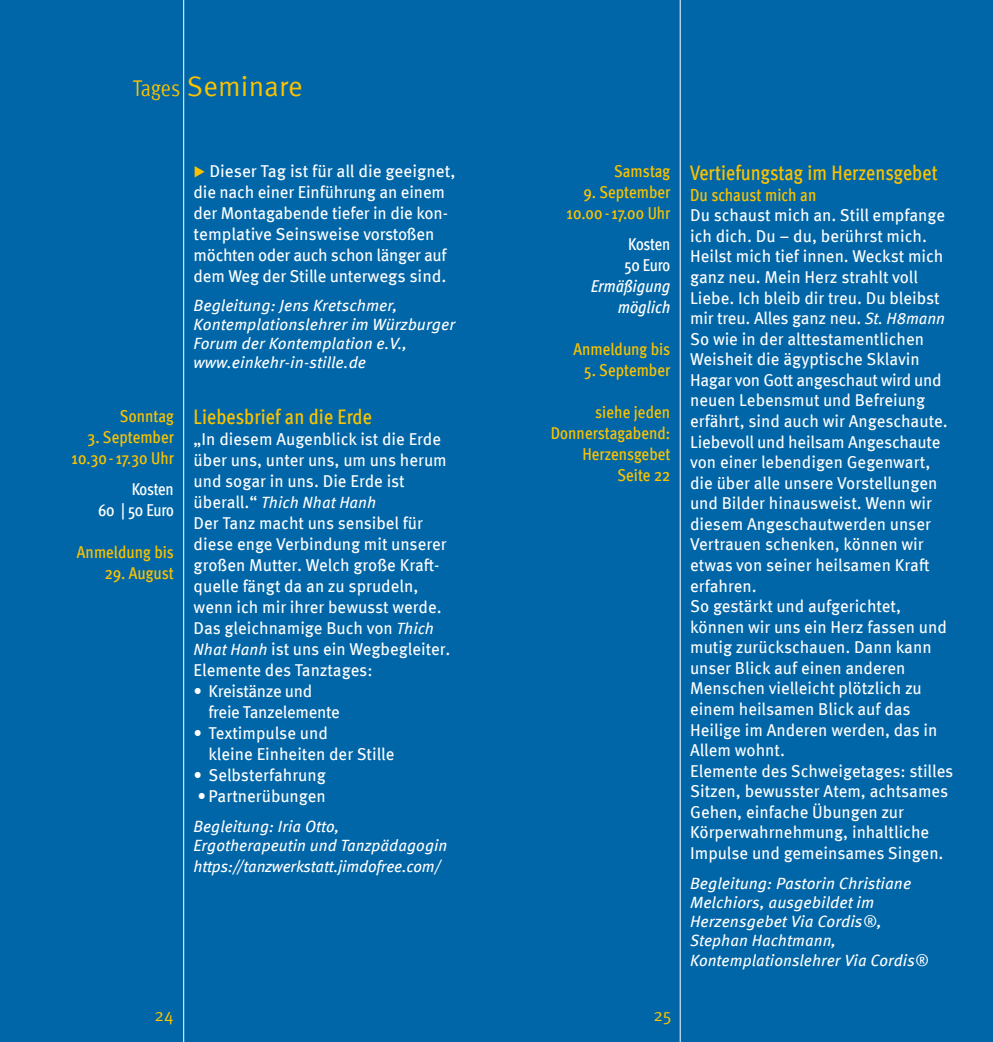
<style>
.page{position:relative;width:993px;height:1042px;background:#fff}
.page>*{position:absolute;margin:0;border:0;box-sizing:border-box;transform-origin:0 0}
.t1{font:28px "Meta Pro";letter-spacing:.005em;color:#fac200}
.t2{font:500 condensed 21px "Meta Pro";letter-spacing:.005em;color:#fac200}
.t3{font:500 condensed 17.5px "Meta Pro";color:#fac200}
.t4{font:17.5px "Meta Pro";color:#fac200}
.t5{font:17.15px/20.7px "Meta Pro";color:#fff}
.t6{font:500 condensed 17.15px/21px "Meta Pro";letter-spacing:.005em;color:#fac200;text-align:right}
.t7{font:17.15px/21px "Meta Pro";letter-spacing:-.02em;color:#fff}
.t8{font:500 condensed 17.15px "Meta Pro";letter-spacing:-.02em;color:#fff}
.t9{font:italic 500 condensed 17.15px/21px "Meta Pro";letter-spacing:.005em;color:#fff;text-align:right}
.t10{font:italic 16.28px/19.2px "Meta Pro";letter-spacing:.005em;color:#fff}
.s1{font-stretch:condensed;font-size:22.75px}
.s2{font-style:normal;font-size:17.15px}
.s3{font-style:italic;font-size:16.28px}
</style>
<div class="page">
<div style="left:0;top:0;width:496px;height:1042px;background:#0066a8"></div>
<hr style="left:183px;top:0;width:1px;height:1042px;background:#fff">
<div style="left:496px;top:0;width:496px;height:1042px;background:#0066a8"></div>
<hr style="left:679px;top:0;width:1px;height:1042px;background:#fff">
<p class="t1" style="left:133px;top:65px;width:171px"><span class="s1">Tages</span> Seminare</p>
<p class="t6" style="left:120px;top:404px;width:55px">Sonntag</p>
<p class="t6" style="left:87px;top:425px;width:88px">3. September</p>
<p class="t6" style="left:72px;top:446px;width:104px">10.30-17.30 Uhr</p>
<p class="t8" style="left:132px;top:476px;width:43px">Kosten</p>
<p class="t8" style="left:98px;top:497px;width:77px">60 | 50 Euro</p>
<p class="t6" style="left:77px;top:541px;width:98px">Anmeldung bis</p>
<p class="t6" style="left:105px;top:562px;width:70px">29. August</p>
<p class="t5" style="left:193px;top:159px;width:263px;text-indent:16px">Dieser Tag ist für all die geeignet, die nach einer Einführung an einem der Montagabende tiefer in die kon&shy;templative Seinsweise vorstoßen möchten oder auch schon länger auf dem Weg der Stille unterwegs sind.</p>
<p class="t10" style="left:193px;top:295px;width:205px">Begleitung: Jens Kretschmer,</p>
<p class="t10" style="left:193px;top:314px;width:263px">Kontemplationslehrer im Würzburger<br>Forum der Kontemplation e.V.,</p>
<p class="t10" style="left:193px;top:352px;width:174px">www.einkehr-in-stille.de</p>
<p class="t2" style="left:193px;top:401px;width:180px">Liebesbrief an die Erde</p>
<p class="t5" style="left:193px;top:427px;width:254px">„In diesem Augenblick ist die Erde über uns, unter uns, um uns herum und sogar in uns. Die Erde ist</p>
<p class="t10" style="left:193px;top:492px;width:184px"><span class="s2">überall.“</span> Thich Nhat Hanh</p>
<p class="t5" style="left:193px;top:511px;width:258px">Der Tanz macht uns sensibel für diese enge Verbindung mit unserer großen Mutter. Welch große Kraft&shy;quelle fängt da an zu sprudeln, wenn ich mir ihrer bewusst werde.<br>Das gleichnamige Buch von <span class="s3">Thich<br>Nhat Hanh</span> ist uns ein Wegbegleiter.<br>Elemente des Tanztages:</p>
<p class="t7" style="left:208px;top:679px;width:133px;text-indent:-15px">• Kreistänze und freie Tanzelemente</p>
<p class="t5" style="left:208px;top:721px;width:187px;text-indent:-15px">• Textimpulse und<br>kleine Einheiten der Stille</p>
<p class="t5" style="left:193px;top:763px;width:134px">• Selbsterfahrung</p>
<p class="t5" style="left:197px;top:784px;width:130px">• Partnerübungen</p>
<p class="t10" style="left:193px;top:815px;width:255px">Begleitung: Iria Otto,<br>Ergotherapeutin und Tanzpädagogin</p>
<p class="t10" style="left:193px;top:856px;width:249px">https://tanzwerkstatt.jimdofree.com/</p>
<p class="t6" style="left:614px;top:159px;width:58px">Samstag</p>
<p class="t6" style="left:583px;top:180px;width:88px">9. September</p>
<p class="t6" style="left:566px;top:201px;width:105px">10.00-17.00 Uhr</p>
<p class="t8" style="left:628px;top:231px;width:43px">Kosten</p>
<p class="t8" style="left:624px;top:252px;width:47px">50 Euro</p>
<p class="t9" style="left:590px;top:275px;width:81px">Ermäßigung möglich</p>
<p class="t6" style="left:573px;top:338px;width:98px">Anmeldung bis</p>
<p class="t6" style="left:584px;top:359px;width:88px">5. September</p>
<p class="t6" style="left:595px;top:401px;width:77px">siehe jeden</p>
<p class="t6" style="left:550px;top:422px;width:121px">Donnerstagabend:<br>Herzensgebet</p>
<p class="t6" style="left:617px;top:464px;width:54px">Seite 22</p>
<p class="t4" style="left:154px;top:1001px;width:21px">24</p>
<p class="t4" style="left:653px;top:1001px;width:20px">25</p>
<p class="t2" style="left:690px;top:157px;width:249px">Vertiefungstag im Herzensgebet</p>
<p class="t3" style="left:690px;top:182px;width:128px">Du schaust mich an</p>
<p class="t5" style="left:690px;top:204px;width:259px">Du schaust mich an. Still empfange ich dich. Du – du, berührst mich.<br>Heilst mich tief innen. Weckst mich ganz neu. Mein Herz strahlt voll<br>Liebe. Ich bleib dir treu. Du bleibst mir treu. Alles ganz neu. <span class="s3">St. H8mann<br></span>So wie in der alttestamentlichen<br>Weisheit die ägyptische Sklavin<br>Hagar von Gott angeschaut wird und neuen Lebensmut und Befreiung erfährt, sind auch wir Angeschaute.<br>Liebevoll und heilsam Angeschaute von einer lebendigen Gegenwart, die über alle unsere Vorstellungen und Bilder hinausweist. Wenn wir diesem Angeschautwerden unser<br>Vertrauen schenken, können wir etwas von seiner heilsamen Kraft erfahren.</p>
<p class="t5" style="left:690px;top:595px;width:258px">So gestärkt und aufgerichtet, können wir uns ein Herz fassen und mutig zurückschauen. Dann kann unser Blick auf einen anderen<br>Menschen vielleicht plötzlich zu einem heilsamen Blick auf das<br>Heilige im Anderen werden, das in<br>Allem wohnt.</p>
<p class="t5" style="left:690px;top:759px;width:265px">Elemente des Schweigetages: stilles Sitzen, bewusster Atem, achtsames Gehen, einfache Übungen zur Körperwahrnehmung, inhaltliche Impulse und gemeinsames Singen.</p>
<p class="t10" style="left:690px;top:872px;width:222px">Begleitung: Pastorin Christiane<br>Melchiors, ausgebildet im<br>Herzensgebet Via Cordis®,</p>
<p class="t10" style="left:690px;top:930px;width:240px">Stephan Hachtmann,<br>Kontemplationslehrer Via Cordis®</p>
</div>
